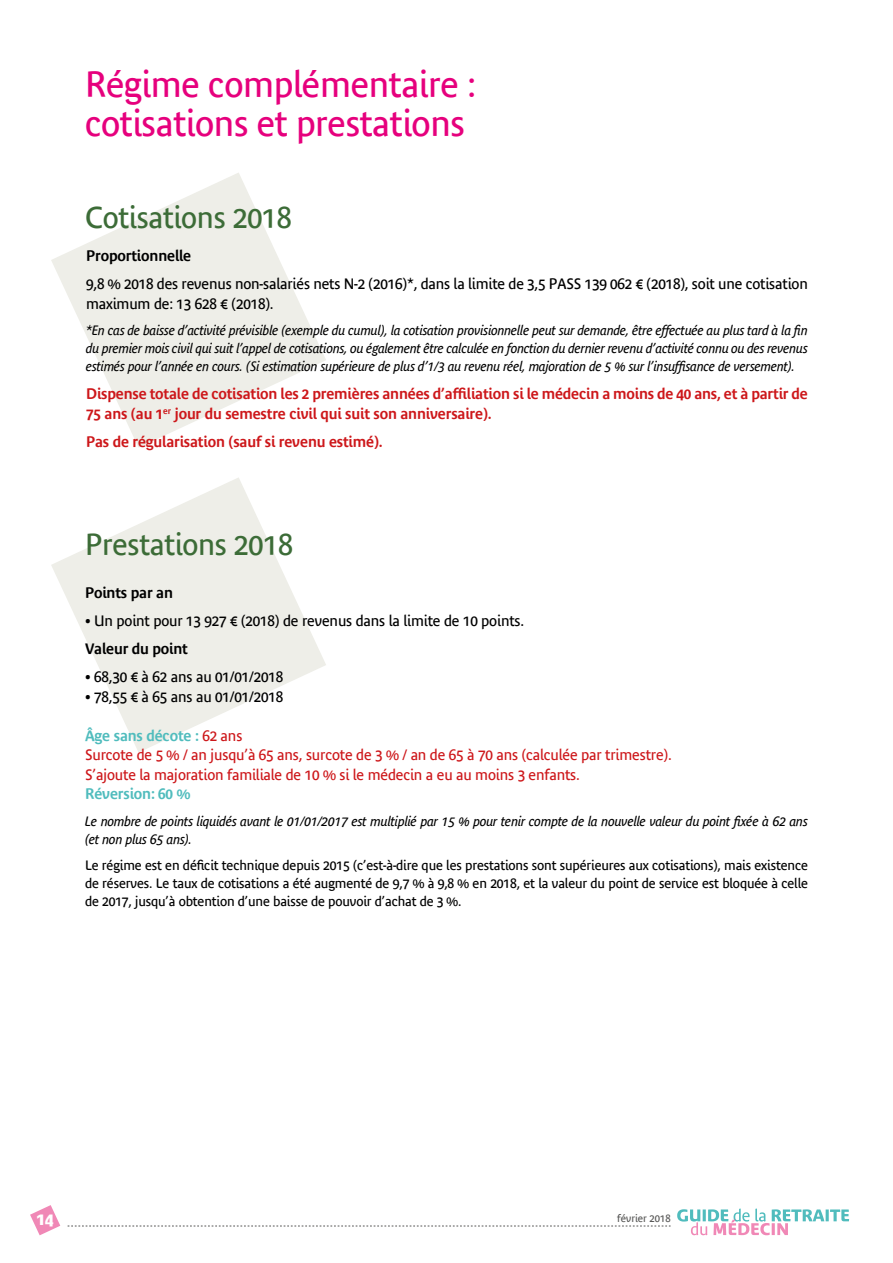
<style>
.page{position:relative;width:893px;height:1263px;background:#fff}
.page>*{position:absolute;margin:0;border:0;box-sizing:border-box;transform-origin:0 0}
.t1{font:36px/39px "Bienvenue";letter-spacing:-.01em;color:#e6007d}
.t2{font:30px "Bienvenue";letter-spacing:-.01em;color:#3c6c37}
.t3{font:700 16.8px "Bienvenue";color:#fff}
.t4{font:15px/19.5px "Bienvenue";letter-spacing:-.01em;color:#000}
.t5{font:600 15px/19.5px "Bienvenue";letter-spacing:-.01em;color:#cd171a}
.t6{font:15px/19.5px "Bienvenue";letter-spacing:-.01em;color:#cd171a}
.t7{font:600 15px "Bienvenue";letter-spacing:-.01em;color:#000}
.t8{font:600 15px "Bienvenue";letter-spacing:-.01em;color:#50bcbd}
.t9{font:italic 13.5px/18px "Bienvenue";letter-spacing:-.01em;color:#000}
.t10{font:13.5px/18px "Bienvenue";letter-spacing:-.01em;color:#000;text-align:justify}
.t11{font:10.5px "Bienvenue";color:#575756}
.s1{font-weight:600;color:#50bcbd}
</style>
<div class="page">
<svg style="left:677px;top:1208px;width:172px;height:27px"></svg>
<svg style="left:30px;top:1205px;width:30px;height:30px"></svg>
<svg style="left:68px;top:1226px;width:603px;height:1px"></svg>
<svg style="left:51px;top:173px;width:275px;height:274px;fill:#eeeee8"></svg>
<svg style="left:51px;top:477px;width:275px;height:275px;fill:#eeeee8"></svg>
<h1 class="t1" style="left:85px;top:65px;width:393px">Régime complémentaire : cotisations et prestations</h1>
<h2 class="t2" style="left:85px;top:200px;width:208px">Cotisations 2018</h2>
<p class="t7" style="left:86px;top:247px;width:107px">Proportionnelle</p>
<p class="t4" style="left:86px;top:274px;width:723px">9,8 % 2018 des revenus non-salariés nets N-2 (2016)*, dans la limite de 3,5 PASS 139 062 € (2018), soit une cotisation maximum de: 13 628 € (2018).</p>
<p class="t9" style="left:86px;top:321px;width:723px;text-align:justify">*En cas de baisse d’activité prévisible (exemple du cumul), la cotisation provisionnelle peut sur demande, être effectuée au plus tard à la fin du premier mois civil qui suit l’appel de cotisations, ou également être calculée en fonction du dernier revenu d’activité connu ou des revenus estimés pour l’année en cours. (Si estimation supérieure de plus d’1/3 au revenu réel, majoration de 5 % sur l’insuffisance de versement).</p>
<p class="t5" style="left:86px;top:384px;width:723px">Dispense totale de cotisation les 2 premières années d’affiliation si le médecin a moins de 40 ans, et à partir de<br>75 ans (au 1<sup>er</sup> jour du semestre civil qui suit son anniversaire).</p>
<p class="t5" style="left:86px;top:431px;width:298px">Pas de régularisation (sauf si revenu estimé).</p>
<h2 class="t2" style="left:85px;top:528px;width:209px">Prestations 2018</h2>
<p class="t7" style="left:85px;top:584px;width:89px">Points par an</p>
<p class="t4" style="left:85px;top:611px;width:441px">• Un point pour 13 927 € (2018) de revenus dans la limite de 10 points.</p>
<p class="t7" style="left:85px;top:640px;width:104px">Valeur du point</p>
<p class="t4" style="left:85px;top:667px;width:200px">• 68,30 € à 62 ans au 01/01/2018</p>
<p class="t4" style="left:85px;top:687px;width:200px">• 78,55 € à 65 ans au 01/01/2018</p>
<p class="t6" style="left:85px;top:726px;width:588px"><span class="s1">Âge sans décote :</span> 62 ans<br>Surcote de 5 % / an jusqu’à 65 ans, surcote de 3 % / an de 65 à 70 ans (calculée par trimestre).<br>S’ajoute la majoration familiale de 10 % si le médecin a eu au moins 3 enfants.</p>
<p class="t8" style="left:85px;top:785px;width:107px">Réversion: 60 %</p>
<p class="t9" style="left:85px;top:812px;width:724px">Le nombre de points liquidés avant le 01/01/2017 est multiplié par 15 % pour tenir compte de la nouvelle valeur du point fixée à 62 ans (et non plus 65 ans).</p>
<p class="t10" style="left:85px;top:856px;width:724px">Le régime est en déficit technique depuis 2015 (c’est-à-dire que les prestations sont supérieures aux cotisations), mais existence de réserves. Le taux de cotisations a été augmenté de 9,7 % à 9,8 % en 2018, et la valeur du point de service est bloquée à celle de 2017, jusqu’à obtention d’une baisse de pouvoir d’achat de 3 %.</p>
<p class="t3" style="left:37px;top:1209px;width:18px">14</p>
<p class="t11" style="left:617px;top:1212px;width:55px">février 2018</p>
</div>
